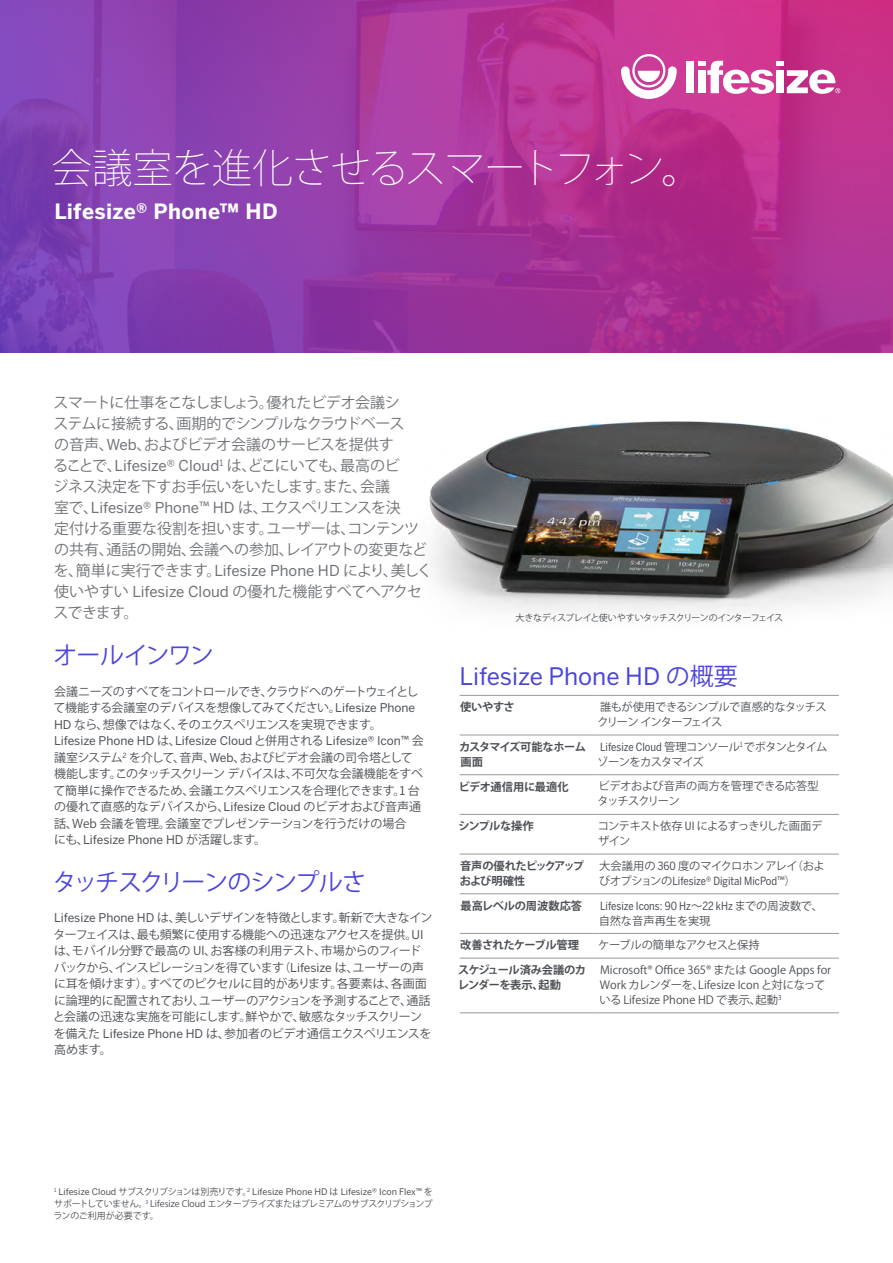
<style>
.page{position:relative;width:893px;height:1263px;background:#fff}
.page>*{position:absolute;margin:0;border:0;box-sizing:border-box;transform-origin:0 0}
.t1{font:200 40.5px "Koz Go Pro";letter-spacing:-.03em;color:#fff}
.t2{font:24px "Koz Go Pro";letter-spacing:-.06em;color:#4b45da}
.t3{font:24px "Benton Sans";color:#4b45da}
.t4{font:700 21px "Benton Sans";letter-spacing:.015em;color:#fff}
.t5{font:15px/21px "Koz Go Pro";letter-spacing:-.02em;color:#6f7276}
.t6{font:12px/16.5px "Koz Go Pro";letter-spacing:-.03em;color:#4b4f54}
.t7{font:12px "Benton Sans";color:#4b4f54}
.t8{font:11.25px/15px "Koz Go Pro";color:#4b4f54}
.t9{font:700 11.25px/15px "Koz Go Pro";letter-spacing:-.04em;color:#4b4f54}
.t10{font:11.25px "Benton Sans Cond";color:#4b4f54}
.t11{font:11.25px/15px "Koz Go Pro";letter-spacing:-.02em;color:#4b4f54}
.t12{font:11.25px/15px "Koz Go Pro";letter-spacing:-.055em;color:#4b4f54}
.t13{font:11.25px/15px "Koz Go Pro";letter-spacing:-.06em;color:#4b4f54}
.t14{font:11.25px/15px "Koz Go Pro";letter-spacing:-.07em;color:#4b4f54}
.t15{font:11.25px "Koz Go Pro";letter-spacing:-.04em;color:#4b4f54}
.t16{font:700 11.25px "Koz Go Pro";letter-spacing:-.005em;color:#4b4f54}
.t17{font:700 11.25px "Koz Go Pro";letter-spacing:-.02em;color:#4b4f54}
.t18{font:9px "Benton Sans";color:#4b4f54}
.t19{font:9px/12px "Koz Go Pro";letter-spacing:-.05em;color:#4b4f54}
.t20{font:9px "Koz Go Pro";letter-spacing:-.07em;color:#4b4f54}
.s1{font-family:"Benton Sans"}
.s2{font-family:"Koz Go Pro"}
.s3{font-family:"Benton Sans Cond"}
</style>
<div class="page">
<svg style="left:0;top:0;width:893px;height:352px;background:#a0389e"></svg>
<svg style="left:621px;top:54px;width:56px;height:45px"></svg>
<div style="left:686px;top:61px;width:8px;height:32px;background:#fff"></div>
<div style="left:776px;top:61px;width:8px;height:5px;background:#fff"></div>
<div style="left:776px;top:70px;width:8px;height:23px;background:#fff"></div>
<svg style="left:787px;top:70px;width:53px;height:24px"></svg>
<svg style="left:698px;top:61px;width:76px;height:33px"></svg>
<img style="left:429px;top:421px;width:464px;height:192px">
<hr style="left:460px;top:735px;width:139px;height:1px;background:#97999c">
<hr style="left:599px;top:735px;width:240px;height:1px;background:#97999c">
<hr style="left:460px;top:774px;width:139px;height:1px;background:#97999c">
<hr style="left:599px;top:774px;width:240px;height:1px;background:#97999c">
<hr style="left:460px;top:893px;width:139px;height:1px;background:#97999c">
<hr style="left:599px;top:893px;width:240px;height:1px;background:#97999c">
<hr style="left:460px;top:933px;width:139px;height:1px;background:#97999c">
<hr style="left:599px;top:933px;width:240px;height:1px;background:#97999c">
<hr style="left:460px;top:814px;width:139px;height:1px;background:#97999c">
<hr style="left:599px;top:814px;width:240px;height:1px;background:#97999c">
<hr style="left:460px;top:854px;width:139px;height:1px;background:#97999c">
<hr style="left:599px;top:854px;width:240px;height:1px;background:#97999c">
<hr style="left:460px;top:958px;width:139px;height:1px;background:#97999c">
<hr style="left:460px;top:1012px;width:139px;height:1px;background:#97999c">
<hr style="left:599px;top:958px;width:240px;height:1px;background:#97999c">
<hr style="left:599px;top:1012px;width:240px;height:1px;background:#97999c">
<hr style="left:460px;top:695px;width:139px;height:1px;background:#97999c">
<hr style="left:599px;top:695px;width:240px;height:1px;background:#97999c">
<h1 class="t1" style="left:52px;top:141px;width:652px">会議室を進化させるスマートフォン。</h1>
<h3 class="t4" style="left:54px;top:199px;width:225px">Lifesize® Phone™ HD</h3>
<p class="t5" style="left:53px;top:392px;width:381px">スマートに仕事をこなしましょう。優れたビデオ会議シ<br>ステムに接続する、画期的でシンプルなクラウドベース<br>の音声、<span class="s1">Web</span>、およびビデオ会議のサービスを提供す<br>ることで、<span class="s1">Lifesize® Cloud</span><sup>1</sup> は、どこにいても、最高のビ<br>ジネス決定を下すお手伝いをいたします。また、会議<br>室で、<span class="s1">Lifesize® Phone</span>™ <span class="s1">HD</span> は、エクスペリエンスを決<br>定付ける重要な役割を担います。ユーザーは、コンテンツの共有、通話の開始、会議への参加、レイアウトの変更などを、簡単に実行できます。<span class="s1">Lifesize Phone HD</span> により、美しく使いやすい <span class="s1">Lifesize Cloud</span> の優れた機能すべてへアクセスできます。</p>
<h2 class="t2" style="left:54px;top:640px;width:162px">オールインワン</h2>
<p class="t6" style="left:54px;top:683px;width:366px">会議ニーズのすべてをコントロールでき、クラウドへのゲートウェイとして機能する会議室のデバイスを想像してみてください。<span class="s1">Lifesize Phone<br>HD</span> なら、想像ではなく、そのエクスペリエンスを実現できます。</p>
<p class="t7" style="left:54px;top:734px;width:371px">Lifesize Phone HD <span class="s2">は、</span>Lifesize Cloud <span class="s2">と併用される</span> Lifesize® Icon<span class="s2">™ 会</span></p>
<p class="t6" style="left:54px;top:749px;width:371px">議室システム<sup>2</sup> を介して、音声、<span class="s1">Web</span>、およびビデオ会議の司令塔として機能します。このタッチスクリーンデバイスは、不可欠な会議機能をすべて簡単に操作できるため、会議エクスペリエンスを合理化できます。<span class="s1">1</span> 台の優れて直感的なデバイスから、<span class="s1">Lifesize Cloud</span> のビデオおよび音声通話、Web 会議を管理。会議室でプレゼンテーションを行うだけの場合</p>
<p class="t7" style="left:54px;top:833px;width:214px"><span class="s2">にも、</span>Lifesize Phone HD <span class="s2">が活躍します。</span></p>
<h2 class="t2" style="left:53px;top:866px;width:315px">タッチスクリーンのシンプルさ</h2>
<p class="t6" style="left:53px;top:910px;width:381px"><span class="s1">Lifesize Phone HD</span> は、美しいデザインを特徴とします。斬新で大きなインターフェイスは、最も頻繁に使用する機能への迅速なアクセスを提供。<span class="s1">UI</span>は、モバイル分野で最高の UI、お客様の利用テスト、市場からのフィードバックから、インスピレーションを得ています（<span class="s1">Lifesize</span> は、ユーザーの声に耳を傾けます）。すべてのピクセルに目的があります。各要素は、各画面に論理的に配置されており、ユーザーのアクションを予測することで、通話と会議の迅速な実施を可能にします。鮮やかで、敏感なタッチスクリーンを備えた <span class="s1">Lifesize Phone HD</span> は、参加者のビデオ通信エクスペリエンスを高めます。</p>
<p class="t20" style="left:516px;top:612px;width:269px">大きなディスプレイと使いやすいタッチスクリーンのインターフェイス</p>
<h2 class="t3" style="left:459px;top:662px;width:280px">Lifesize Phone HD <span class="s2">の概要</span></h2>
<p class="t9" style="left:460px;top:700px;width:56px">使いやすさ</p>
<p class="t13" style="left:597px;top:700px;width:231px">誰もが使用できるシンプルで直感的なタッチスクリーンインターフェイス</p>
<p class="t9" style="left:459px;top:740px;width:129px">カスタマイズ可能なホーム画面</p>
<p class="t12" style="left:597px;top:739px;width:232px"><span class="s3">Lifesize Cloud</span> 管理コンソール<sup>1</sup> でボタンとタイムゾーンをカスタマイズ</p>
<p class="t17" style="left:459px;top:779px;width:111px">ビデオ通信用に最適化</p>
<p class="t11" style="left:598px;top:779px;width:222px">ビデオおよび音声の両方を管理できる応答型タッチスクリーン</p>
<p class="t9" style="left:459px;top:819px;width:77px">シンプルな操作</p>
<p class="t14" style="left:598px;top:819px;width:226px">コンテキスト依存 <span class="s3">UI</span> によるすっきりした画面デザイン</p>
<p class="t9" style="left:460px;top:859px;width:126px">音声の優れたピックアップおよび明確性</p>
<p class="t11" style="left:599px;top:858px;width:227px">大会議用の <span class="s3">360</span> 度のマイクロホンアレイ（およ</p>
<p class="t10" style="left:599px;top:874px;width:198px"><span class="s2">びオプションの</span>Lifesize® Digital MicPod<span class="s2">™）</span></p>
<p class="t16" style="left:460px;top:898px;width:123px">最高レベルの周波数応答</p>
<p class="t10" style="left:600px;top:899px;width:224px">Lifesize Icons: 90 Hz<span class="s2">〜</span>22 kHz <span class="s2">までの周波数で、</span></p>
<p class="t8" style="left:599px;top:913px;width:113px">自然な音声再生を実現</p>
<p class="t9" style="left:460px;top:938px;width:120px">改善されたケーブル管理</p>
<p class="t15" style="left:598px;top:938px;width:163px">ケーブルの簡単なアクセスと保持</p>
<p class="t9" style="left:458px;top:963px;width:130px">スケジュール済み会議のカレンダーを表示、起動</p>
<p class="t8" style="left:599px;top:962px;width:233px">Microsoft® Office 365® または Google Apps for<br>Work カレンダーを、Lifesize Icon と対になっている Lifesize Phone HD で表示、起動<sup>3</sup></p>
<p class="t18" style="left:54px;top:1186px;width:380px"><sup>1</sup> Lifesize Cloud <span class="s2">サブスクリプションは別売りです。</span><sup>2</sup> Lifesize Phone HD <span class="s2">は</span> Lifesize® Icon Flex<span class="s2">™ を</span></p>
<p class="t19" style="left:54px;top:1197px;width:381px">サポートしていません。<sup>3</sup> Lifesize Cloud エンタープライズまたはプレミアムのサブスクリプションプランのご利用が必要です。</p>
</div>
